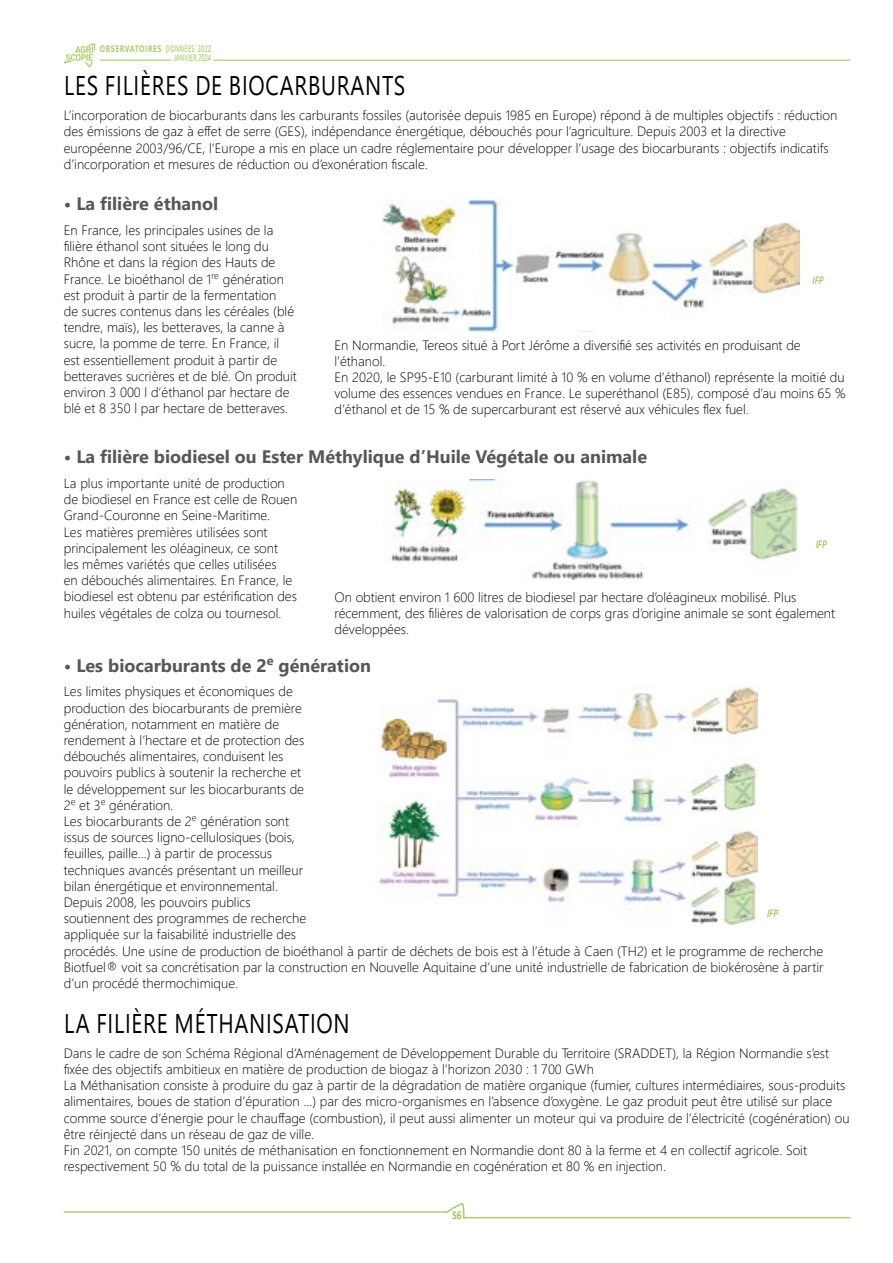
<style>
.page{position:relative;width:893px;height:1263px;background:#fff}
.page>*{position:absolute;margin:0;border:0;box-sizing:border-box;transform-origin:0 0}
.t1{font:27px "Segoe UI";letter-spacing:.035em;color:#000;scale:.8 1}
.t2{font:700 18px "Segoe UI";color:#575756}
.t3{font:300 13.5px/16.2px "Segoe UI";color:#000}
.t4{font:italic 10.5px "Segoe UI";color:#80ba27;scale:.8 1}
.t5{font:600 10.5px "Segoe UI";color:#80ba27;scale:.8 1}
.t6{font:600 9.45px/8.9px "Segoe UI";letter-spacing:.035em;color:#adce6d;text-align:right;scale:.6 1}
.s1{font-weight:700}
</style>
<div class="page">
<hr style="left:213px;top:60px;width:637px;height:1px;background:#adce6d">
<img style="left:383px;top:200px;width:416px;height:131px">
<img style="left:383px;top:480px;width:416px;height:100px">
<img style="left:380px;top:687px;width:377px;height:237px">
<hr style="left:64px;top:1211px;width:384px;height:2px;background:#adce6d">
<hr style="left:463px;top:1217px;width:387px;height:1px;background:#adce6d">
<svg style="left:445px;top:1203px;width:20px;height:15px"></svg>
<svg style="left:64px;top:43px;width:31px;height:25px"></svg>
<hr style="left:100px;top:60px;width:71px;height:1px;background:#adce6d">
<p class="t6" style="left:100px;top:43px;width:187px"><span class="s1">OBSERVATOIRES</span> DONNÉES 2022<br>JANVIER 2024</p>
<h1 class="t1" style="left:64px;top:60px;width:428px">LES FILIÈRES DE BIOCARBURANTS</h1>
<p class="t3" style="left:64px;top:106px;width:775px">L’incorporation de biocarburants dans les carburants fossiles (autorisée depuis 1985 en Europe) répond à de multiples objectifs : réduction des émissions de gaz à effet de serre (GES), indépendance énergétique, débouchés pour l’agriculture. Depuis 2003 et la directive européenne 2003/96/CE, l’Europe a mis en place un cadre réglementaire pour développer l’usage des biocarburants : objectifs indicatifs d’incorporation et mesures de réduction ou d’exonération fiscale.</p>
<h2 class="t2" style="left:64px;top:187px;width:156px">• La filière éthanol</h2>
<p class="t3" style="left:64px;top:221px;width:235px">En France, les principales usines de la filière éthanol sont situées le long du Rhône et dans la région des Hauts de France. Le bioéthanol de 1<sup>re</sup> génération est produit à partir de la fermentation<br>de sucres contenus dans les céréales (blé tendre, maïs), les betteraves, la canne à sucre, la pomme de terre. En France, il est essentiellement produit à partir de betteraves sucrières et de blé. On produit environ 3 000 l d’éthanol par hectare de blé et 8 350 l par hectare de betteraves.</p>
<p class="t4" style="left:813px;top:270px;width:15px">IFP</p>
<p class="t3" style="left:334px;top:335px;width:513px">En Normandie, Tereos situé à Port Jérôme a diversifié ses activités en produisant de l’éthanol.<br>En 2020, le SP95-E10 (carburant limité à 10 % en volume d’éthanol) représente la moitié du volume des essences vendues en France. Le superéthanol (E85), composé d’au moins 65 % d’éthanol et de 15 % de supercarburant est réservé aux véhicules flex fuel.</p>
<h2 class="t2" style="left:64px;top:440px;width:585px">• La filière biodiesel ou Ester Méthylique d’Huile Végétale ou animale</h2>
<p class="t3" style="left:64px;top:474px;width:235px">La plus importante unité de production de biodiesel en France est celle de Rouen Grand-Couronne en Seine-Maritime.<br>Les matières premières utilisées sont principalement les oléagineux, ce sont<br>les mêmes variétés que celles utilisées<br>en débouchés alimentaires. En France, le biodiesel est obtenu par estérification des huiles végétales de colza ou tournesol.</p>
<p class="t4" style="left:816px;top:534px;width:15px">IFP</p>
<p class="t3" style="left:334px;top:587px;width:502px">On obtient environ 1 600 litres de biodiesel par hectare d’oléagineux mobilisé. Plus récemment, des filières de valorisation de corps gras d’origine animale se sont également développées.</p>
<h2 class="t2" style="left:64px;top:648px;width:309px">• Les biocarburants de 2<sup>e</sup> génération</h2>
<p class="t3" style="left:64px;top:682px;width:761px">Les limites physiques et économiques de<br>production des biocarburants de première<br>génération, notamment en matière de<br>rendement à l’hectare et de protection des<br>débouchés alimentaires, conduisent les<br>pouvoirs publics à soutenir la recherche et<br>le développement sur les biocarburants de<br>2<sup>e</sup> et 3<sup>e</sup> génération.<br>Les biocarburants de 2<sup>e</sup> génération sont<br>issus de sources ligno-cellulosiques (bois,<br>feuilles, paille…) à partir de processus<br>techniques avancés présentant un meilleur<br>bilan énergétique et environnemental.<br>Depuis 2008, les pouvoirs publics<br>soutiennent des programmes de recherche<br>appliquée sur la faisabilité industrielle des<br>procédés. Une usine de production de bioéthanol à partir de déchets de bois est à l’étude à Caen (TH2) et le programme de recherche Biotfuel® voit sa concrétisation par la construction en Nouvelle Aquitaine d’une unité industrielle de fabrication de biokérosène à partir d’un procédé thermochimique.</p>
<p class="t4" style="left:767px;top:903px;width:15px">IFP</p>
<h1 class="t1" style="left:64px;top:998px;width:359px">LA FILIÈRE MÉTHANISATION</h1>
<p class="t3" style="left:64px;top:1044px;width:787px">Dans le cadre de son Schéma Régional d’Aménagement de Développement Durable du Territoire (SRADDET), la Région Normandie s’est fixée des objectifs ambitieux en matière de production de biogaz à l’horizon 2030 : 1 700 GWh<br>La Méthanisation consiste à produire du gaz à partir de la dégradation de matière organique (fumier, cultures intermédiaires, sous-produits alimentaires, boues de station d’épuration …) par des micro-organismes en l’absence d’oxygène. Le gaz produit peut être utilisé sur place comme source d’énergie pour le chauffage (combustion), il peut aussi alimenter un moteur qui va produire de l’électricité (cogénération) ou être réinjecté dans un réseau de gaz de ville.<br>Fin 2021, on compte 150 unités de méthanisation en fonctionnement en Normandie dont 80 à la ferme et 4 en collectif agricole. Soit respectivement 50 % du total de la puissance installée en Normandie en cogénération et 80 % en injection.</p>
<p class="t5" style="left:452px;top:1205px;width:13px">56</p>
</div>
